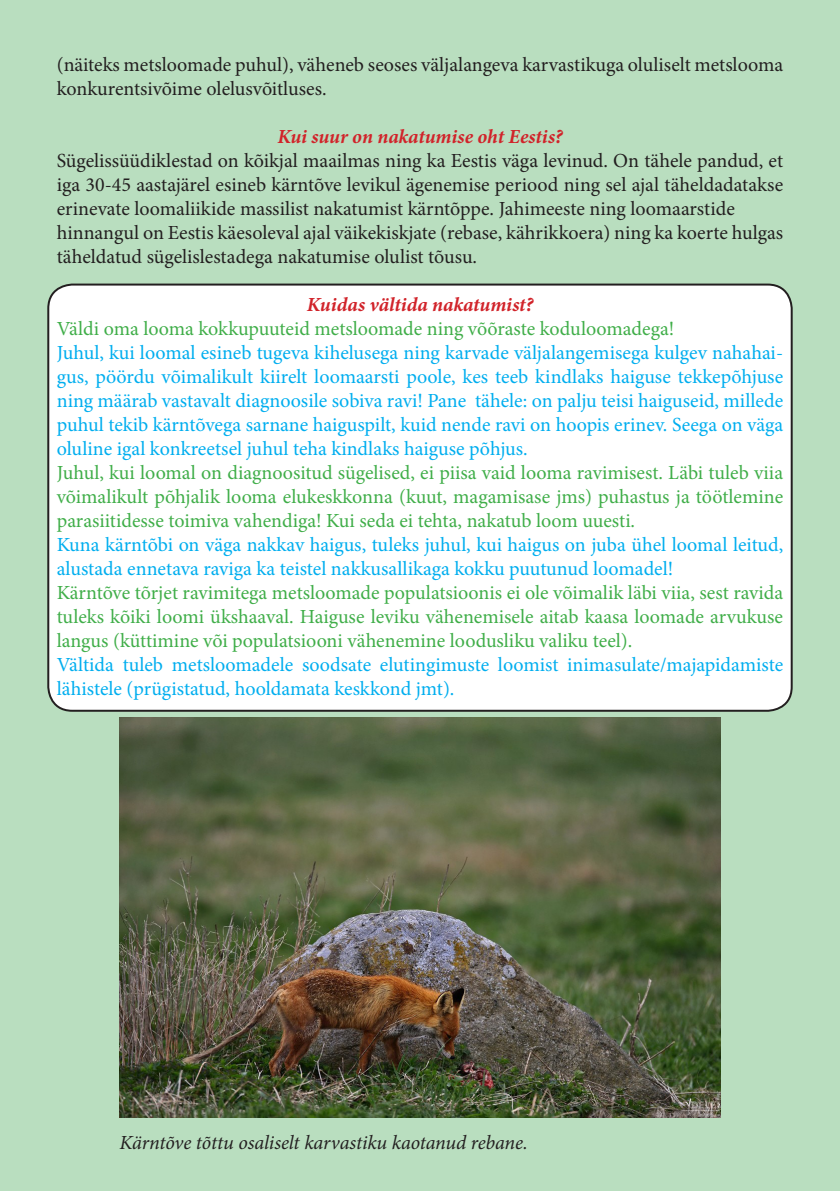
<style>
.page{position:relative;width:840px;height:1191px;background:#fff}
.page>*{position:absolute;margin:0;border:0;box-sizing:border-box;transform-origin:0 0}
.t1{font:20px/24px "Minion Pro";letter-spacing:-.005em;color:#00aeef}
.t2{font:20px/24px "Minion Pro";color:#40ae49;text-align:justify}
.t3{font:20px/24px "Minion Pro";color:#231f20}
.t4{font:italic 700 20px "Minion Pro";letter-spacing:-.005em;color:#d1232a}
.t5{font:italic 20px "Minion Pro";letter-spacing:-.01em;color:#231f20}
</style>
<div class="page">
<div style="left:0;top:0;width:839px;height:1191px;background:#b9debf"></div>
<div style="left:48px;top:284px;width:743px;height:426px;background:#fff;border-radius:24px"></div>
<div style="left:47px;top:283px;width:745px;height:428px;border:2px solid #231f20;border-radius:24px"></div>
<img style="left:120px;top:717px;width:600px;height:400px">
<p class="t3" style="left:57px;top:53px;width:727px">(näiteks metsloomade puhul), väheneb seoses väljalangeva karvastikuga oluliselt metslooma konkurentsivõime olelusvõitluses.</p>
<p class="t4" style="left:277px;top:123px;width:286px">Kui suur on nakatumise oht Eestis?</p>
<p class="t3" style="left:57px;top:149px;width:727px;text-align:justify">Sügelissüüdiklestad on kõikjal maailmas ning ka Eestis väga levinud. On tähele pandud, et iga 30-45 aastajärel esineb kärntõve levikul ägenemise periood ning sel ajal täheldadatakse erinevate loomaliikide massilist nakatumist kärntõppe. Jahimeeste ning loomaarstide</p>
<p class="t3" style="left:57px;top:221px;width:727px">hinnangul on Eestis käesoleval ajal väikekiskjate (rebase, kährikkoera) ning ka koerte hulgas täheldatud sügelislestadega nakatumise olulist tõusu.</p>
<p class="t4" style="left:306px;top:291px;width:228px">Kuidas vältida nakatumist?</p>
<p class="t2" style="left:57px;top:317px;width:618px">Väldi oma looma kokkupuuteid metsloomade ning võõraste koduloomadega!</p>
<p class="t1" style="left:57px;top:341px;width:727px;text-align:justify">Juhul, kui loomal esineb tugeva kihelusega ning karvade väljalangemisega kulgev nahahai&shy;gus, pöördu võimalikult kiirelt loomaarsti poole, kes teeb kindlaks haiguse tekkepõhjuse ning määrab vastavalt diagnoosile sobiva ravi! Pane tähele: on palju teisi haiguseid, millede puhul tekib kärntõvega sarnane haiguspilt, kuid nende ravi on hoopis erinev. Seega on väga oluline igal konkreetsel juhul teha kindlaks haiguse põhjus.</p>
<p class="t2" style="left:57px;top:461px;width:727px">Juhul, kui loomal on diagnoositud sügelised, ei piisa vaid looma ravimisest. Läbi tuleb viia võimalikult põhjalik looma elukeskkonna (kuut, magamisase jms) puhastus ja töötlemine parasiitidesse toimiva vahendiga! Kui seda ei tehta, nakatub loom uuesti.</p>
<p class="t1" style="left:57px;top:533px;width:727px">Kuna kärntõbi on väga nakkav haigus, tuleks juhul, kui haigus on juba ühel loomal leitud, alustada ennetava raviga ka teistel nakkusallikaga kokku puutunud loomadel!</p>
<p class="t2" style="left:57px;top:581px;width:727px">Kärntõve tõrjet ravimitega metsloomade populatsioonis ei ole võimalik läbi viia, sest ravida tuleks kõiki loomi ükshaaval. Haiguse leviku vähenemisele aitab kaasa loomade arvukuse langus (küttimine või populatsiooni vähenemine loodusliku valiku teel).</p>
<p class="t1" style="left:57px;top:653px;width:727px">Vältida tuleb metsloomadele soodsate elutingimuste loomist inimasulate/majapidamiste lähistele (prügistatud, hooldamata keskkond jmt).</p>
<p class="t5" style="left:120px;top:1128px;width:409px">Kärntõve tõttu osaliselt karvastiku kaotanud rebane.</p>
</div>
